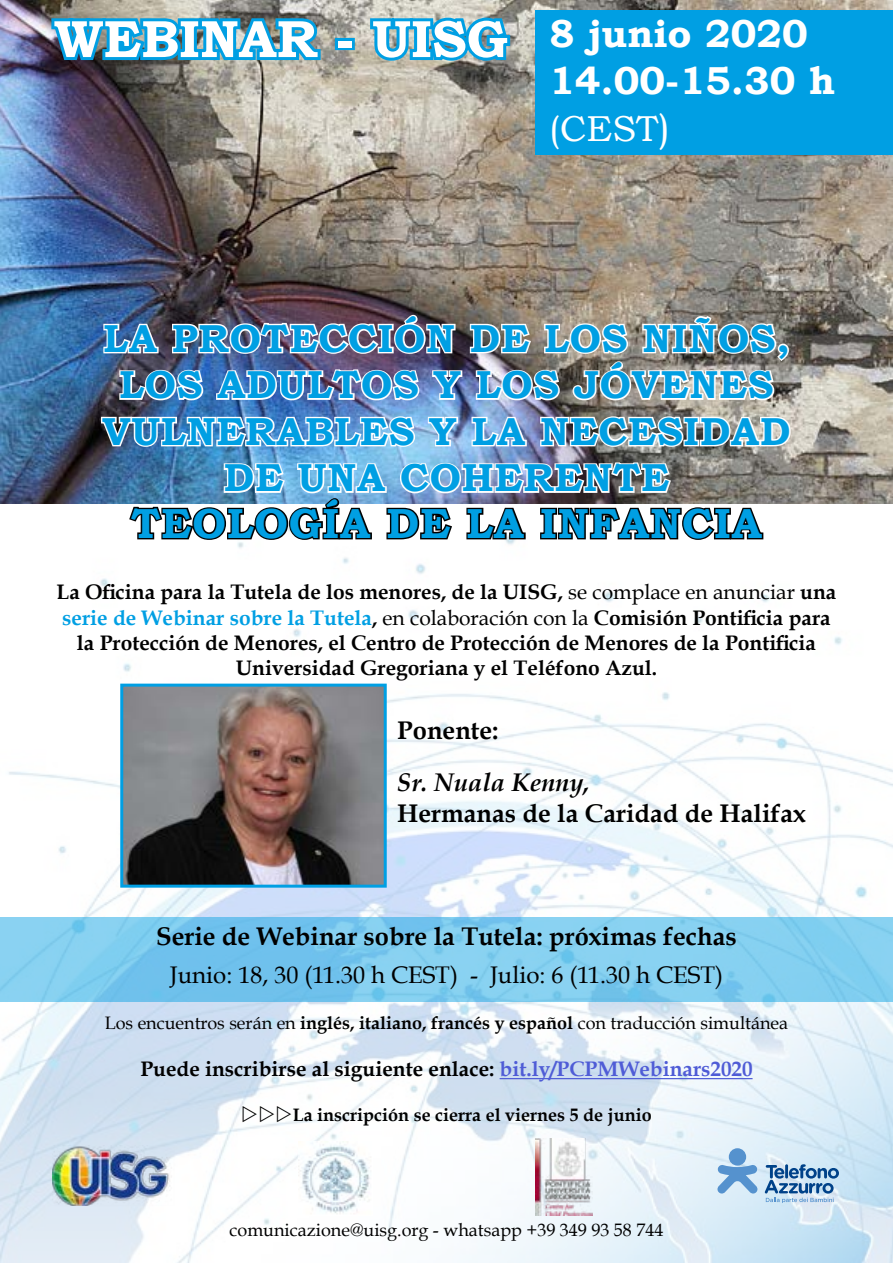
<style>
.page{position:relative;width:893px;height:1263px;background:#fff}
.page>*{position:absolute;margin:0;border:0;box-sizing:border-box;transform-origin:0 0}
.t1{font:700 52.5px "Bookman Old Style";color:#fff}
.t2{font:700 42px "Bookman Old Style";letter-spacing:.02em;color:#009fe3}
.t3{font:700 39px/46.5px "Bookman Old Style";letter-spacing:.02em;color:#009fe3;text-align:center}
.t4{font:700 39px/46.8px "Bookman Old Style";color:#fff}
.t5{font:36px "Bookman Old Style";color:#fff}
.t6{font:700 25.5px "Book Antiqua";color:#000}
.t7{font:italic 700 25.5px "Book Antiqua";color:#000}
.t8{font:24px "Book Antiqua";color:#000}
.t9{font:700 21px/25.2px "Book Antiqua";color:#000;text-align:center}
.t10{font:18px "Book Antiqua";color:#000}
.t11{font:700 18px "Book Antiqua";color:#000}
.s1{font-size:39px}
.s2{font-weight:400}
.s3{color:#009fe3}
.s4{font-weight:700}
.s5{color:#4f5cd6}
</style>
<div class="page">
<img style="left:0;top:542px;width:893px;height:721px">
<img style="left:0;top:0;width:893px;height:504px">
<img style="left:52px;top:1145px;width:122px;height:61px">
<img style="left:48px;top:0;width:276px;height:70px">
<div style="left:335px;top:38px;width:20px;height:12px;border:6px solid #009fe3"></div>
<svg style="left:367px;top:13px;width:146px;height:52px;background:#4ea8ca"></svg>
<img style="left:102px;top:312px;width:688px;height:90px">
<img style="left:99px;top:413px;width:318px;height:36px">
<svg style="left:426px;top:415px;width:34px;height:33px"></svg>
<svg style="left:470px;top:414px;width:58px;height:34px"></svg>
<svg style="left:539px;top:413px;width:254px;height:36px"></svg>
<img style="left:127px;top:459px;width:638px;height:83px">
<div style="left:535px;top:10px;width:358px;height:144px;background:#009fe3"></div>
<hr style="left:500px;top:1078px;width:253px;height:1px;background:#4f5cd6">
<svg style="left:0;top:917px;width:893px;height:84px;background:#7ecbef"></svg>
<img style="left:124px;top:688px;width:259px;height:196px">
<div style="left:120px;top:684px;width:267px;height:204px;border:3px solid #009fe3"></div>
<img style="left:299px;top:1142px;width:73px;height:73px">
<svg style="left:765px;top:1164px;width:74px;height:39px;background:#8eb1d1"></svg>
<div style="left:729px;top:1148px;width:17px;height:17px;background:#5592ce;border-radius:50%"></div>
<svg style="left:717px;top:1164px;width:41px;height:30px"></svg>
<img style="left:535px;top:1139px;width:57px;height:76px">
<svg style="left:243px;top:1105px;width:48px;height:17px"></svg>
<h1 class="t1" style="left:54px;top:8px;width:455px">WEBINAR - UISG</h1>
<h3 class="t4" style="left:549px;top:10px;width:288px">8 junio 2020<br>14.00-15.30 h</h3>
<h3 class="t5" style="left:549px;top:108px;width:123px">(CEST<span class="s1">)</span></h3>
<h3 class="t3" style="left:102px;top:315px;width:689px">LA PROTECCIÓN DE LOS NIÑOS,<br>LOS ADULTOS Y LOS JÓVENES<br>VULNERABLES Y LA NECESIDAD<br>DE UNA COHERENTE</h3>
<h2 class="t2" style="left:131px;top:498px;width:632px">TEOLOGÍA DE LA INFANCIA</h2>
<p class="t9" style="left:57px;top:580px;width:781px">La Oficina para la Tutela de los menores, de la UISG, <span class="s2">se complace en anunciar</span> una <span class="s3">serie de Webinar sobre la Tutela</span>, <span class="s2">en colaboración con la</span> Comisión Pontificia para la Protección de Menores, el Centro de Protección de Menores de la Pontificia Universidad Gregoriana y el Teléfono Azul.</p>
<p class="t6" style="left:397px;top:715px;width:103px">Ponente:</p>
<p class="t7" style="left:397px;top:767px;width:194px">Sr. Nuala Kenny,</p>
<p class="t6" style="left:397px;top:798px;width:410px">Hermanas de la Caridad de Halifax</p>
<p class="t6" style="left:156px;top:921px;width:582px">Serie de Webinar sobre la Tutela: próximas fechas</p>
<p class="t8" style="left:170px;top:959px;width:555px">Junio: 18, 30 (11.30 h CEST) - Julio: 6 (11.30 h CEST)</p>
<p class="t10" style="left:105px;top:1012px;width:685px">Los encuentros serán en <span class="s4">inglés, italiano, francés y español</span> con traducción simultánea</p>
<p class="t9" style="left:140px;top:1056px;width:614px">Puede inscribirse al siguiente enlace: <span class="s5">bit.ly/PCPMWebinars2020</span></p>
<p class="t11" style="left:293px;top:1104px;width:360px">La inscripción se cierra el viernes 5 de junio</p>
<p class="t10" style="left:230px;top:1218px;width:435px">comunicazione@uisg.org - whatsapp +39 349 93 58 744</p>
</div>
